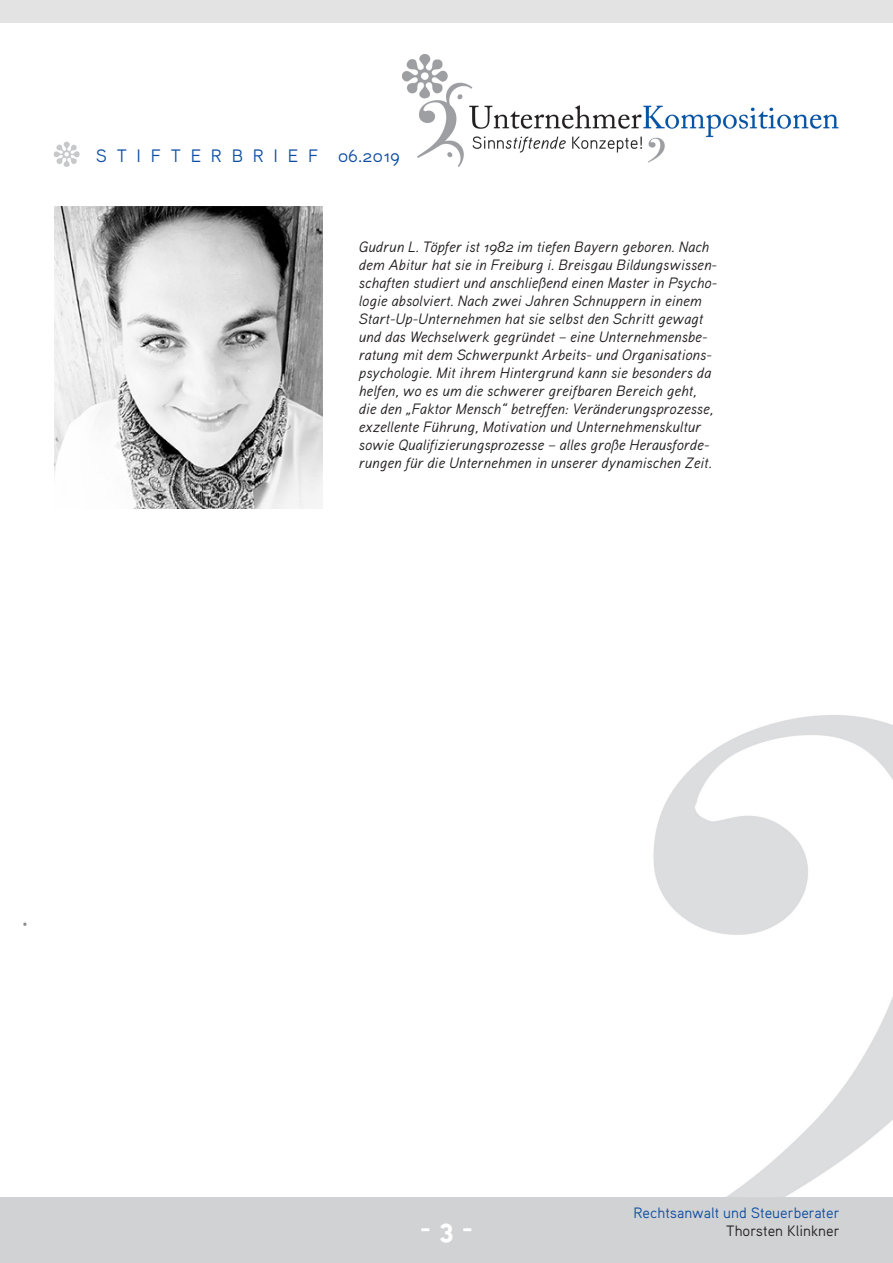
<style>
.page{position:relative;width:893px;height:1263px;background:#fff}
.page>*{position:absolute;margin:0;border:0;box-sizing:border-box;transform-origin:0 0}
.t1{font:27px "Aaux Pro Black OSF";color:#fff}
.t2{font:18px "Aaux Pro Regular OSF";color:#0d4da1}
.t3{font:15px/18px "Aaux Pro Regular Italic OSF";color:#231f20}
.t4{font:15px "Aaux Pro Regular OSF";color:#0d4da1}
.t5{font:15px "Aaux Pro Regular OSF";color:#231f20}
.s1{font-size:17.85px}
</style>
<div class="page">
<img style="left:23px;top:715px;width:870px;height:482px">
<img style="left:402px;top:54px;width:437px;height:113px">
<img style="left:54px;top:206px;width:269px;height:302px">
<div style="left:0;top:1197px;width:893px;height:66px;background:#d1d2d4"></div>
<p class="t2" style="left:96px;top:145px;width:306px">S T I F T E R B R I E F <span class="s1">06</span>.20<span class="s1">1</span>9</p>
<p class="t3" style="left:359px;top:237px;width:360px">Gudrun L. Töpfer ist 1982 im tiefen Bayern geboren. Nach dem Abitur hat sie in Freiburg i. Breisgau Bildungswissen&shy;schaften studiert und anschließend einen Master in Psycho&shy;logie absolviert. Nach zwei Jahren Schnuppern in einem Start-Up-Unternehmen hat sie selbst den Schritt gewagt und das Wechselwerk gegründet – eine Unternehmensbe&shy;ratung mit dem Schwerpunkt Arbeits- und Organisations&shy;psychologie. Mit ihrem Hintergrund kann sie besonders da helfen, wo es um die schwerer greifbaren Bereich geht, die den „Faktor Mensch“ betreffen: Veränderungsprozesse, exzellente Führung, Motivation und Unternehmenskultur sowie Qualifizierungsprozesse – alles große Herausforde&shy;rungen für die Unternehmen in unserer dynamischen Zeit.</p>
<p class="t4" style="left:634px;top:1203px;width:208px">Rechtsanwalt und Steuerberater</p>
<p class="t1" style="left:420px;top:1210px;width:55px">- 3 -</p>
<p class="t5" style="left:726px;top:1221px;width:115px">Thorsten Klinkner</p>
</div>
